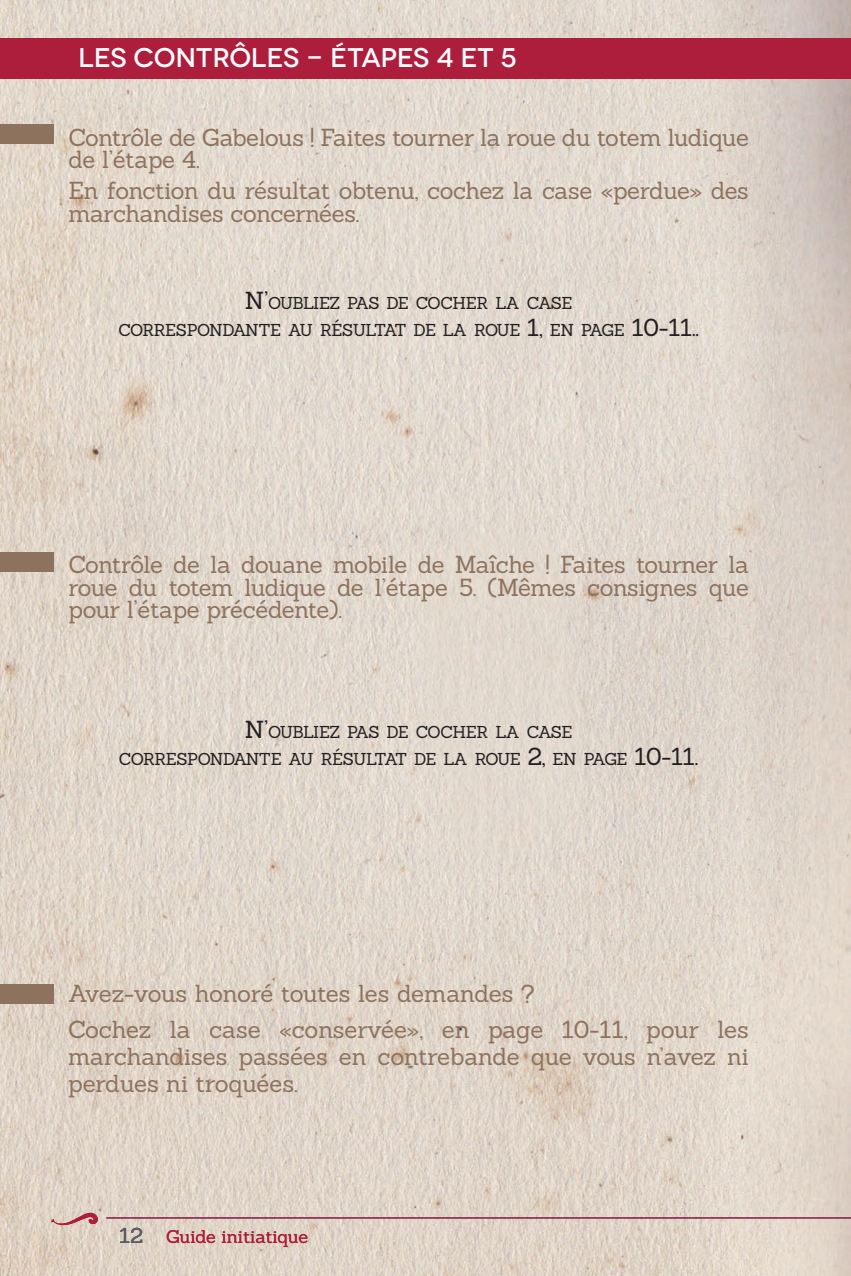
<style>
.page{position:relative;width:851px;height:1276px;background:#fff}
.page>*{position:absolute;margin:0;border:0;box-sizing:border-box;transform-origin:0 0}
.t1{font:500 27px "Novecentowide";letter-spacing:-.01em;color:#fbfdfe}
.t2{font:24px/22.5px "Sanchez";letter-spacing:-.015em;color:#8d725e}
.t3{font:18px "Sanchez";letter-spacing:-.01em;color:#ad1d3c}
.t4{font:16.8px/27px "Sanchez";letter-spacing:-.045em;color:#231f20;text-align:center}
.s1{font-size:24px}
.s2{font-size:21px;color:#5f5f62}
</style>
<div class="page">
<img style="left:0;top:0;width:850px;height:1276px">
<div style="left:0;top:38px;width:850px;height:40px;background:#ad1d3c"></div>
<div style="left:0;top:552px;width:53px;height:19px;background:#8d725e"></div>
<div style="left:0;top:984px;width:53px;height:20px;background:#8d725e"></div>
<div style="left:0;top:125px;width:53px;height:19px;background:#8d725e"></div>
<hr style="left:106px;top:1217px;width:744px;height:1px;background:#861643">
<svg style="left:51px;top:1211px;width:48px;height:15px"></svg>
<p class="t1" style="left:78px;top:42px;width:440px">LES CONTRÔLES - ÉTAPES 4 ET 5</p>
<p class="t2" style="left:68px;top:126px;width:681px">Contrôle de Gabelous ! Faites tourner la roue du totem ludique de l’étape 4.</p>
<p class="t2" style="left:68px;top:179px;width:681px">En fonction du résultat obtenu, cochez la case «perdue» des marchandises concernées.</p>
<p class="t4" style="left:118px;top:289px;width:582px"><span class="s1">N’</span>OUBLIEZ PAS DE COCHER LA CASE<br>CORRESPONDANTE AU RÉSULTAT DE LA ROUE <span class="s1">1,</span> EN PAGE <span class="s1">10-11..</span></p>
<p class="t2" style="left:68px;top:553px;width:681px;text-align:justify">Contrôle de la douane mobile de Maîche ! Faites tourner la roue du totem ludique de l’étape 5. (Mêmes consignes que pour l’étape précédente).</p>
<p class="t4" style="left:119px;top:718px;width:581px"><span class="s1">N’</span>OUBLIEZ PAS DE COCHER LA CASE<br>CORRESPONDANTE AU RÉSULTAT DE LA ROUE <span class="s1">2,</span> EN PAGE <span class="s1">10-11.</span></p>
<p class="t2" style="left:68px;top:976px;width:682px;line-height:35.4px">Avez-vous honoré toutes les demandes ?<br>Cochez la case «conservée», en page 10-11, pour les</p>
<p class="t2" style="left:68px;top:1042px;width:682px;line-height:27px">marchandises passées en contrebande que vous n’avez ni perdues ni troquées.</p>
<p class="t3" style="left:119px;top:1224px;width:190px"><span class="s2">12</span> Guide initiatique</p>
</div>
